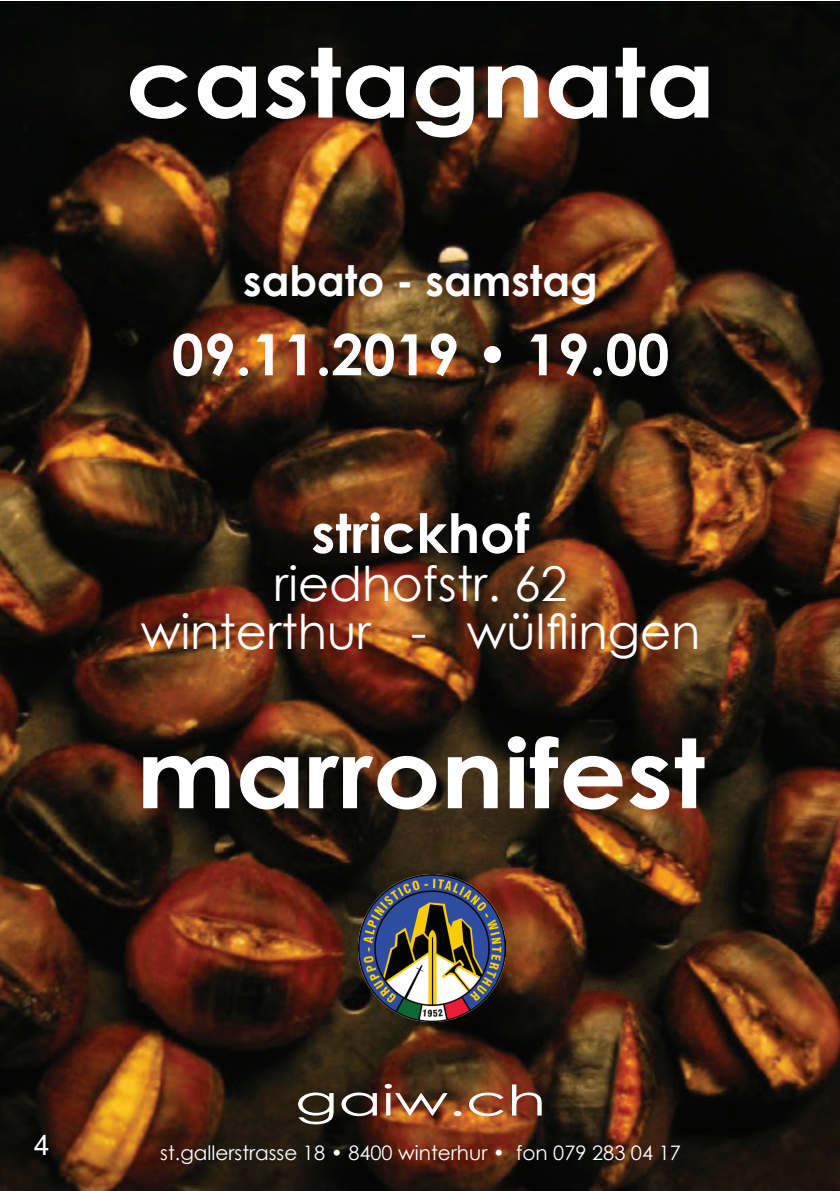
<style>
.page{position:relative;width:840px;height:1191px;background:#fff}
.page>*{position:absolute;margin:0;border:0;box-sizing:border-box;transform-origin:0 0}
.t1{font:700 96px "Century Gothic";color:#fff;scale:1.1 1}
.t2{font:700 57px "Century Gothic";color:#fff}
.t3{font:700 54px "Century Gothic";color:#fff}
.t4{font:48px/48px "Century Gothic";color:#fff;text-align:center}
.t5{font:42.2px "Century Gothic";color:#fff;scale:1.52 1}
.t6{font:700 42px "Century Gothic";color:#fff}
.t7{font:28px "Arial";color:#fff}
.t8{font:20px "Century Gothic";color:#fff}
</style>
<div class="page">
<img style="left:1px;top:1px;width:838px;height:1190px">
<img style="left:358px;top:874px;width:147px;height:147px">
<h1 class="t1" style="left:125px;top:10px;width:537px">castagnata</h1>
<h3 class="t6" style="left:243px;top:249px;width:356px">sabato - samstag</h3>
<h2 class="t2" style="left:172px;top:311px;width:499px">09.11.2019 • 19.00</h2>
<h3 class="t3" style="left:311px;top:492px;width:220px">strickhof</h3>
<h3 class="t4" style="left:141px;top:559px;width:561px">riedhofstr. 62<br>winterthur - wülflingen</h3>
<h1 class="t1" style="left:136px;top:700px;width:518px">marronifest</h1>
<h3 class="t5" style="left:295px;top:1070px;width:167px">gaiw.ch</h3>
<h3 class="t7" style="left:34px;top:1125px;width:17px">4</h3>
<p class="t8" style="left:160px;top:1138px;width:522px">st.gallerstrasse 18 • 8400 winterhur • fon 079 283 04 17</p>
</div>
